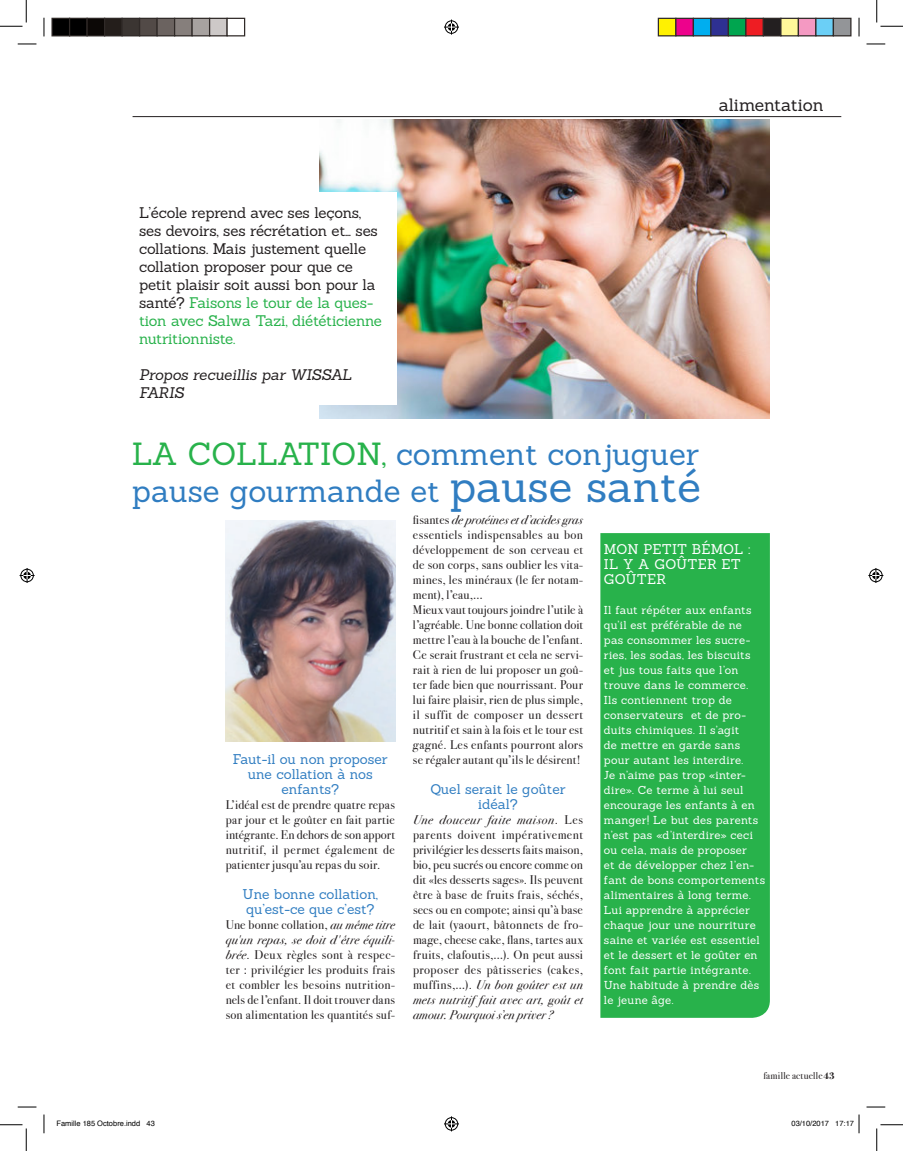
<style>
.page{position:relative;width:903px;height:1151px;background:#fff}
.page>*{position:absolute;margin:0;border:0;box-sizing:border-box;transform-origin:0 0}
.t1{font:31.25px/36.2px "Sanchez";color:#307dc1}
.t2{font:17.5px "Sanchez";letter-spacing:-.005em;color:#231f20}
.t3{font:15px/18px "Sanchez";letter-spacing:-.015em;color:#231f20}
.t4{font:italic 15px/18px "Sanchez";letter-spacing:-.005em;color:#231f20}
.t5{font:13.75px/15px "Sanchez";color:#307dc1;text-align:center}
.t6{font:13.75px/15px "Sanchez";letter-spacing:.02em;color:#fff}
.t7{font:12.5px/15px "Bodoni Svty Two ITCTT";letter-spacing:.025em;color:#231f20;text-align:justify}
.t8{font:11.25px/15px "Sanchez";letter-spacing:.02em;color:#fff}
.t9{font:10px "Bodoni Svty Two ITCTT";letter-spacing:.025em;color:#231f20}
.t10{font:7.5px "Helvetica";color:#000}
.s1{color:#28b24b}
.s2{font-size:43.75px}
.s3{font-style:italic}
.s4{font-weight:700}
</style>
<div class="page">
<hr style="left:133px;top:116px;width:708px;height:1px;background:#231f20">
<div style="left:600px;top:533px;width:170px;height:485px;background:#28b24b"></div>
<img style="left:226px;top:521px;width:169px;height:221px">
<img style="left:319px;top:119px;width:451px;height:299px">
<div style="left:132px;top:193px;width:265px;height:212px;background:#fff"></div>
<svg style="left:18px;top:43px;width:18px;height:2px"></svg>
<svg style="left:866px;top:43px;width:19px;height:2px"></svg>
<svg style="left:18px;top:1106px;width:18px;height:2px"></svg>
<svg style="left:866px;top:1106px;width:19px;height:2px"></svg>
<svg style="left:43px;top:18px;width:2px;height:18px"></svg>
<svg style="left:43px;top:1114px;width:2px;height:19px"></svg>
<svg style="left:858px;top:18px;width:2px;height:18px"></svg>
<svg style="left:0;top:0;width:27px;height:27px"></svg>
<svg style="left:0;top:1124px;width:27px;height:27px"></svg>
<svg style="left:876px;top:0;width:27px;height:27px"></svg>
<svg style="left:876px;top:1124px;width:27px;height:27px"></svg>
<svg style="left:444px;top:20px;width:15px;height:15px"></svg>
<svg style="left:444px;top:1116px;width:15px;height:15px"></svg>
<svg style="left:20px;top:568px;width:15px;height:15px"></svg>
<svg style="left:868px;top:568px;width:15px;height:15px"></svg>
<div style="left:52px;top:18px;width:18px;height:18px;background:#000"></div>
<div style="left:51px;top:18px;width:19px;height:18px;border:1px solid #302a28"></div>
<div style="left:70px;top:18px;width:17px;height:18px;background:#000"></div>
<div style="left:69px;top:18px;width:19px;height:18px;border:1px solid #302a28"></div>
<div style="left:87px;top:18px;width:18px;height:18px;background:#0c0806"></div>
<div style="left:86px;top:18px;width:19px;height:18px;border:1px solid #302a28"></div>
<div style="left:105px;top:18px;width:17px;height:18px;background:#241e1b"></div>
<div style="left:104px;top:18px;width:19px;height:18px;border:1px solid #302a28"></div>
<div style="left:122px;top:18px;width:18px;height:18px;background:#3b3532"></div>
<div style="left:121px;top:18px;width:19px;height:18px;border:1px solid #302a28"></div>
<div style="left:140px;top:18px;width:17px;height:18px;background:#524a47"></div>
<div style="left:139px;top:18px;width:19px;height:18px;border:1px solid #302a28"></div>
<div style="left:157px;top:18px;width:18px;height:18px;background:#6b6360"></div>
<div style="left:156px;top:18px;width:19px;height:18px;border:1px solid #302a28"></div>
<div style="left:175px;top:18px;width:17px;height:18px;background:#867f7c"></div>
<div style="left:174px;top:18px;width:19px;height:18px;border:1px solid #302a28"></div>
<div style="left:192px;top:18px;width:18px;height:18px;background:#a7a2a0"></div>
<div style="left:191px;top:18px;width:19px;height:18px;border:1px solid #302a28"></div>
<div style="left:210px;top:18px;width:17px;height:18px;background:#cdc9c8"></div>
<div style="left:209px;top:18px;width:19px;height:18px;border:1px solid #302a28"></div>
<div style="left:226px;top:18px;width:19px;height:18px;border:1px solid #302a28"></div>
<div style="left:658px;top:18px;width:18px;height:18px;background:#fff101"></div>
<div style="left:658px;top:18px;width:18px;height:18px;border:1px solid #302a28"></div>
<div style="left:676px;top:18px;width:17px;height:18px;background:#ed028c"></div>
<div style="left:675px;top:18px;width:19px;height:18px;border:1px solid #302a28"></div>
<div style="left:693px;top:18px;width:18px;height:18px;background:#00aeef"></div>
<div style="left:693px;top:18px;width:18px;height:18px;border:1px solid #302a28"></div>
<div style="left:711px;top:18px;width:17px;height:18px;background:#2e3092"></div>
<div style="left:710px;top:18px;width:19px;height:18px;border:1px solid #302a28"></div>
<div style="left:728px;top:18px;width:18px;height:18px;background:#00a54f"></div>
<div style="left:728px;top:18px;width:18px;height:18px;border:1px solid #302a28"></div>
<div style="left:746px;top:18px;width:17px;height:18px;background:#ee1d23"></div>
<div style="left:745px;top:18px;width:19px;height:18px;border:1px solid #302a28"></div>
<div style="left:763px;top:18px;width:18px;height:18px;background:#231f20"></div>
<div style="left:763px;top:18px;width:18px;height:18px;border:1px solid #302a28"></div>
<div style="left:781px;top:18px;width:17px;height:18px;background:#fff79a"></div>
<div style="left:780px;top:18px;width:19px;height:18px;border:1px solid #302a28"></div>
<div style="left:798px;top:18px;width:18px;height:18px;background:#f499c2"></div>
<div style="left:798px;top:18px;width:18px;height:18px;border:1px solid #302a28"></div>
<div style="left:816px;top:18px;width:17px;height:18px;background:#6bcff6"></div>
<div style="left:815px;top:18px;width:19px;height:18px;border:1px solid #302a28"></div>
<div style="left:833px;top:18px;width:18px;height:18px;background:#939598"></div>
<div style="left:833px;top:18px;width:18px;height:18px;border:1px solid #302a28"></div>
<svg style="left:858px;top:1114px;width:2px;height:19px"></svg>
<p class="t3" style="left:139px;top:203px;width:244px">L’école reprend avec ses leçons, ses devoirs, ses récrétation et… ses collations. Mais justement quelle collation proposer pour que ce petit plaisir soit aussi bon pour la santé? <span class="s1">Faisons le tour de la ques&shy;tion avec Salwa Tazi, diététicienne nutritionniste.</span></p>
<p class="t4" style="left:139px;top:365px;width:214px">Propos recueillis par WISSAL<br>FARIS</p>
<h2 class="t2" style="left:719px;top:94px;width:106px">alimentation</h2>
<h1 class="t1" style="left:132px;top:436px;width:570px"><span class="s1">LA COLLATION,</span> comment conjuguer pause gourmande et <span class="s2">pause santé</span></h1>
<p class="t6" style="left:604px;top:541px;width:148px">MON PETIT BÉMOL :<br>IL Y A GOÛTER ET<br>GOÛTER</p>
<p class="t8" style="left:604px;top:602px;width:163px">Il faut répéter aux enfants qu’il est préférable de ne<br>pas consommer les sucre&shy;ries, les sodas, les biscuits<br>et jus tous faits que l’on trouve dans le commerce.<br>Ils contiennent trop de conservateurs et de pro&shy;duits chimiques. Il s’agit<br>de mettre en garde sans pour autant les interdire.<br>Je n’aime pas trop «inter&shy;dire». Ce terme à lui seul encourage les enfants à en manger! Le but des parents n’est pas «d’interdire» ceci ou cela, mais de proposer<br>et de développer chez l’en&shy;fant de bons comportements alimentaires à long terme.<br>Lui apprendre à apprécier chaque jour une nourriture saine et variée est essentiel et le dessert et le goûter en font fait partie intégrante.<br>Une habitude à prendre dès le jeune âge.</p>
<p class="t7" style="left:413px;top:511px;width:172px;text-align:left">fisantes <span class="s3">de protéines et d’acides gras </span>essentiels indispensables au bon développement de son cerveau et de son corps, sans oublier les vita&shy;mines, les minéraux (le fer notam&shy;ment), l’eau,…<br>Mieux vaut toujours joindre l’utile à l’agréable. Une bonne collation doit mettre l’eau à la bouche de l’enfant.<br>Ce serait frustrant et cela ne servi&shy;rait à rien de lui proposer un goû&shy;ter fade bien que nourrissant. Pour lui faire plaisir, rien de plus simple, il suffit de composer un dessert nutritif et sain à la fois et le tour est gagné. Les enfants pourront alors se régaler autant qu’ils le désirent!</p>
<p class="t5" style="left:430px;top:781px;width:137px">Quel serait le goûter idéal?</p>
<p class="t7" style="left:413px;top:811px;width:172px"><span class="s3">Une douceur faite maison</span>. Les parents doivent impérativement privilégier les desserts faits maison, bio, peu sucrés ou encore comme on dit «les desserts sages». Ils peuvent être à base de fruits frais, séchés, secs ou en compote; ainsi qu’à base de lait (yaourt, bâtonnets de fro&shy;mage, cheese cake, flans, tartes aux fruits, clafoutis,…). On peut aussi proposer des pâtisseries (cakes, muffins,…). <span class="s3">Un bon goûter est un mets nutritif fait avec art, goût et amour. Pourquoi s’en priver ?</span></p>
<p class="t5" style="left:233px;top:751px;width:156px">Faut-il ou non proposer une collation à nos enfants?</p>
<p class="t7" style="left:226px;top:796px;width:171px">L’idéal est de prendre quatre repas par jour et le goûter en fait partie intégrante. En dehors de son apport nutritif, il permet également de patienter jusqu’au repas du soir.</p>
<p class="t5" style="left:242px;top:886px;width:137px;text-align:left">Une bonne collation, qu’est-ce que c’est?</p>
<p class="t7" style="left:226px;top:916px;width:171px">Une bonne collation, <span class="s3">au même titre qu'un repas, se doit d'être équili&shy;brée</span>. Deux règles sont à respec&shy;ter : privilégier les produits frais et combler les besoins nutrition&shy;nels de l’enfant. Il doit trouver dans son alimentation les quantités suf-</p>
<p class="t9" style="left:763px;top:1067px;width:73px">famille actuelle<span class="s4">43</span></p>
<p class="t10" style="left:56px;top:1117px;width:100px">Famille 185 Octobre.indd 43</p>
<p class="t10" style="left:791px;top:1117px;width:64px">03/10/2017 17:17</p>
</div>
